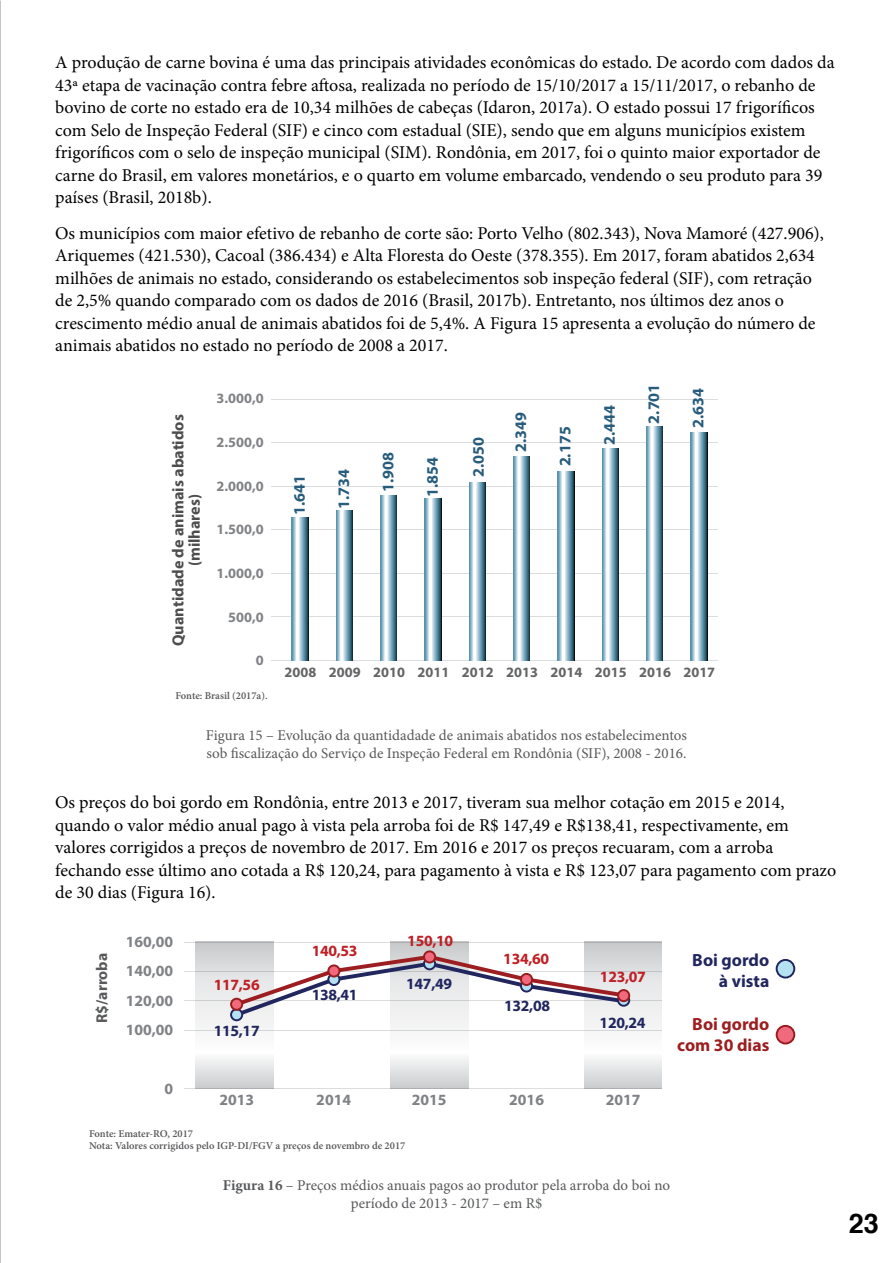
<style>
.page{position:relative;width:893px;height:1263px;background:#fff}
.page>*{position:absolute;margin:0;border:0;box-sizing:border-box;transform-origin:0 0}
.t1{font:700 27px "Helvetica";color:#000}
.t2{font:18px/22.5px "Minion Pro";color:#000}
.t3{font:700 17.7px/21px "Myriad Pro";color:#9c1e21;text-align:right}
.t4{font:700 17.7px/21px "Myriad Pro";color:#21265e;text-align:right}
.t5{font:700 16.05px "Myriad Pro";color:#285c7c}
.t6{font:700 16.05px/16px "Myriad Pro";color:#4d4d4f;text-align:center}
.t7{font:700 15.6px/29.4px "Myriad Pro";color:#808285;text-align:justify}
.t8{font:700 15.6px "Myriad Pro";letter-spacing:-.02em;color:#be2026}
.t9{font:700 15.6px "Myriad Pro";letter-spacing:-.02em;color:#21265e}
.t10{font:700 15.6px "Myriad Pro";color:#58595b}
.t11{font:15px/18px "Minion Pro";color:#58595b}
.t12{font:700 14.25px "Myriad Pro";color:#808285}
.t13{font:700 14.25px "Myriad Pro";color:#636466}
.t14{font:600 10.5px/12.6px "Minion Pro";color:#58595b}
.s1{font-weight:700}
</style>
<div class="page">
<hr style="left:271px;top:399px;width:447px;height:1px;background:#dcddde">
<hr style="left:271px;top:442px;width:447px;height:1px;background:#dcddde">
<hr style="left:271px;top:486px;width:447px;height:1px;background:#dcddde">
<hr style="left:271px;top:529px;width:447px;height:1px;background:#dcddde">
<hr style="left:271px;top:573px;width:447px;height:1px;background:#dcddde">
<hr style="left:271px;top:616px;width:447px;height:1px;background:#dcddde">
<hr style="left:271px;top:660px;width:447px;height:1px;background:#dcddde">
<svg style="left:292px;top:517px;width:16px;height:143px"></svg>
<svg style="left:336px;top:510px;width:16px;height:150px"></svg>
<svg style="left:380px;top:495px;width:17px;height:165px"></svg>
<svg style="left:425px;top:498px;width:16px;height:162px"></svg>
<svg style="left:469px;top:482px;width:16px;height:178px"></svg>
<svg style="left:513px;top:457px;width:17px;height:203px;background:#8fb0bf"></svg>
<svg style="left:558px;top:471px;width:16px;height:189px"></svg>
<svg style="left:602px;top:449px;width:16px;height:211px"></svg>
<svg style="left:646px;top:427px;width:17px;height:233px;background:#8fb0be"></svg>
<svg style="left:691px;top:433px;width:16px;height:227px"></svg>
<svg style="left:196px;top:943px;width:77px;height:145px"></svg>
<svg style="left:390px;top:943px;width:78px;height:145px"></svg>
<svg style="left:584px;top:943px;width:78px;height:145px"></svg>
<hr style="left:184px;top:942px;width:478px;height:1px;background:#dcddde">
<hr style="left:184px;top:971px;width:478px;height:1px;background:#dcddde">
<hr style="left:184px;top:1000px;width:478px;height:1px;background:#dcddde">
<hr style="left:184px;top:1030px;width:478px;height:1px;background:#dcddde">
<hr style="left:184px;top:1088px;width:478px;height:1px;background:#dcddde">
<div style="left:230px;top:1008px;width:13px;height:13px;border:2px solid #21265e;border-radius:50%"></div>
<div style="left:617px;top:994px;width:13px;height:13px;border:2px solid #21265e;border-radius:50%"></div>
<svg style="left:232px;top:953px;width:397px;height:67px"></svg>
<div style="left:231px;top:999px;width:11px;height:11px;background:#f1697d;border-radius:50%"></div>
<div style="left:230px;top:998px;width:13px;height:13px;border:2px solid #9b1c1f;border-radius:50%"></div>
<div style="left:328px;top:965px;width:11px;height:11px;background:#f1697d;border-radius:50%"></div>
<div style="left:327px;top:964px;width:13px;height:13px;border:2px solid #9b1c1f;border-radius:50%"></div>
<div style="left:424px;top:951px;width:11px;height:11px;background:#f1697d;border-radius:50%"></div>
<div style="left:423px;top:950px;width:13px;height:13px;border:2px solid #9b1c1f;border-radius:50%"></div>
<div style="left:521px;top:974px;width:11px;height:11px;background:#f1697d;border-radius:50%"></div>
<div style="left:520px;top:973px;width:13px;height:13px;border:2px solid #9b1c1f;border-radius:50%"></div>
<div style="left:618px;top:990px;width:11px;height:11px;background:#f1697d;border-radius:50%"></div>
<div style="left:617px;top:989px;width:13px;height:13px;border:2px solid #9b1c1f;border-radius:50%"></div>
<div style="left:777px;top:960px;width:17px;height:17px;background:#b4e2f1;border-radius:50%"></div>
<div style="left:776px;top:959px;width:19px;height:19px;border:2px solid #21265e;border-radius:50%"></div>
<div style="left:777px;top:1026px;width:17px;height:17px;background:#f1697d;border-radius:50%"></div>
<div style="left:776px;top:1025px;width:19px;height:19px;border:2px solid #9b1c1f;border-radius:50%"></div>
<p class="t2" style="left:55px;top:51px;width:781px">A produção de carne bovina é uma das principais atividades econômicas do estado. De acordo com dados da 43ª etapa de vacinação contra febre aftosa, realizada no período de 15/10/2017 a 15/11/2017, o rebanho de bovino de corte no estado era de 10,34 milhões de cabeças (Idaron, 2017a). O estado possui 17 frigoríficos com Selo de Inspeção Federal (SIF) e cinco com estadual (SIE), sendo que em alguns municípios existem frigoríficos com o selo de inspeção municipal (SIM). Rondônia, em 2017, foi o quinto maior exportador de carne do Brasil, em valores monetários, e o quarto em volume embarcado, vendendo o seu produto para 39 países (Brasil, 2018b).</p>
<p class="t2" style="left:55px;top:222px;width:770px">Os municípios com maior efetivo de rebanho de corte são: Porto Velho (802.343), Nova Mamoré (427.906), Ariquemes (421.530), Cacoal (386.434) e Alta Floresta do Oeste (378.355). Em 2017, foram abatidos 2,634 milhões de animais no estado, considerando os estabelecimentos sob inspeção federal (SIF), com retração de 2,5% quando comparado com os dados de 2016 (Brasil, 2017b). Entretanto, nos últimos dez anos o crescimento médio anual de animais abatidos foi de 5,4%. A Figura 15 apresenta a evolução do número de animais abatidos no estado no período de 2008 a 2017.</p>
<p class="t6" style="left:170px;top:646px;width:233px;rotate:-90deg">Quantidade de animais abatidos (milhares)</p>
<p class="t12" style="left:217px;top:389px;width:49px">3.000,0</p>
<p class="t12" style="left:217px;top:433px;width:49px">2.500,0</p>
<p class="t12" style="left:217px;top:477px;width:49px">2.000,0</p>
<p class="t12" style="left:217px;top:520px;width:49px">1.500,0</p>
<p class="t12" style="left:217px;top:564px;width:49px">1.000,0</p>
<p class="t12" style="left:228px;top:607px;width:37px">500,0</p>
<p class="t12" style="left:256px;top:651px;width:9px">0</p>
<p class="t5" style="left:289px;top:515px;width:41px;rotate:-90deg">1.641</p>
<p class="t5" style="left:333px;top:509px;width:41px;rotate:-90deg">1.734</p>
<p class="t5" style="left:377px;top:492px;width:41px;rotate:-90deg">1.908</p>
<p class="t5" style="left:422px;top:497px;width:41px;rotate:-90deg">1.854</p>
<p class="t5" style="left:468px;top:477px;width:41px;rotate:-90deg">2.050</p>
<p class="t5" style="left:510px;top:452px;width:41px;rotate:-90deg">2.349</p>
<p class="t5" style="left:555px;top:466px;width:41px;rotate:-90deg">2.175</p>
<p class="t5" style="left:599px;top:445px;width:41px;rotate:-90deg">2.444</p>
<p class="t5" style="left:643px;top:424px;width:41px;rotate:-90deg">2.701</p>
<p class="t5" style="left:688px;top:428px;width:41px;rotate:-90deg">2.634</p>
<p class="t13" style="left:285px;top:663px;width:432px">2008 2009 2010 2011 2012 2013 2014 2015 2016 2017</p>
<p class="t14" style="left:175px;top:689px;width:94px">Fonte: Brasil (2017a).</p>
<p class="t11" style="left:206px;top:726px;width:483px">Figura 15 – Evolução da quantidadade de animais abatidos nos estabelecimentos sob fiscalização do Serviço de Inspeção Federal em Rondônia (SIF), 2008 - 2016.</p>
<p class="t2" style="left:55px;top:791px;width:783px">Os preços do boi gordo em Rondônia, entre 2013 e 2017, tiveram sua melhor cotação em 2015 e 2014, quando o valor médio anual pago à vista pela arroba foi de R$ 147,49 e R$138,41, respectivamente, em valores corrigidos a preços de novembro de 2017. Em 2016 e 2017 os preços recuaram, com a arroba fechando esse último ano cotada a R$ 120,24, para pagamento à vista e R$ 123,07 para pagamento com prazo de 30 dias (Figura 16).</p>
<p class="t10" style="left:92px;top:1023px;width:71px;rotate:-90deg">R$/arroba</p>
<p class="t7" style="left:126px;top:926px;width:49px">160,00<br>140,00<br>120,00<br>100,00</p>
<p class="t8" style="left:214px;top:975px;width:47px">117,56</p>
<p class="t9" style="left:214px;top:1021px;width:47px">115,17</p>
<p class="t8" style="left:312px;top:941px;width:47px">140,53</p>
<p class="t9" style="left:312px;top:985px;width:47px">138,41</p>
<p class="t8" style="left:407px;top:931px;width:47px">150,10</p>
<p class="t9" style="left:406px;top:973px;width:47px">147,49</p>
<p class="t8" style="left:503px;top:949px;width:47px">134,60</p>
<p class="t9" style="left:504px;top:996px;width:47px">132,08</p>
<p class="t8" style="left:600px;top:966px;width:47px">123,07</p>
<p class="t9" style="left:600px;top:1013px;width:47px">120,24</p>
<p class="t4" style="left:692px;top:949px;width:79px">Boi gordo à vista</p>
<p class="t3" style="left:677px;top:1013px;width:94px">Boi gordo com 30 dias</p>
<p class="t7" style="left:165px;top:1073px;width:10px">0</p>
<p class="t7" style="left:219px;top:1085px;width:36px">2013</p>
<p class="t7" style="left:316px;top:1085px;width:36px">2014</p>
<p class="t7" style="left:412px;top:1085px;width:36px">2015</p>
<p class="t7" style="left:509px;top:1085px;width:36px">2016</p>
<p class="t7" style="left:606px;top:1085px;width:36px">2017</p>
<p class="t14" style="left:89px;top:1127px;width:318px">Fonte: Emater-RO, 2017<br>Nota: Valores corrigidos pelo IGP-DI/FGV a preços de novembro de 2017</p>
<p class="t11" style="left:223px;top:1176px;width:449px;text-align:center"><span class="s1">Figura 16</span> – Preços médios anuais pagos ao produtor pela arroba do boi no período de 2013 - 2017 – em R$</p>
<h1 class="t1" style="left:849px;top:1202px;width:32px">23</h1>
</div>
